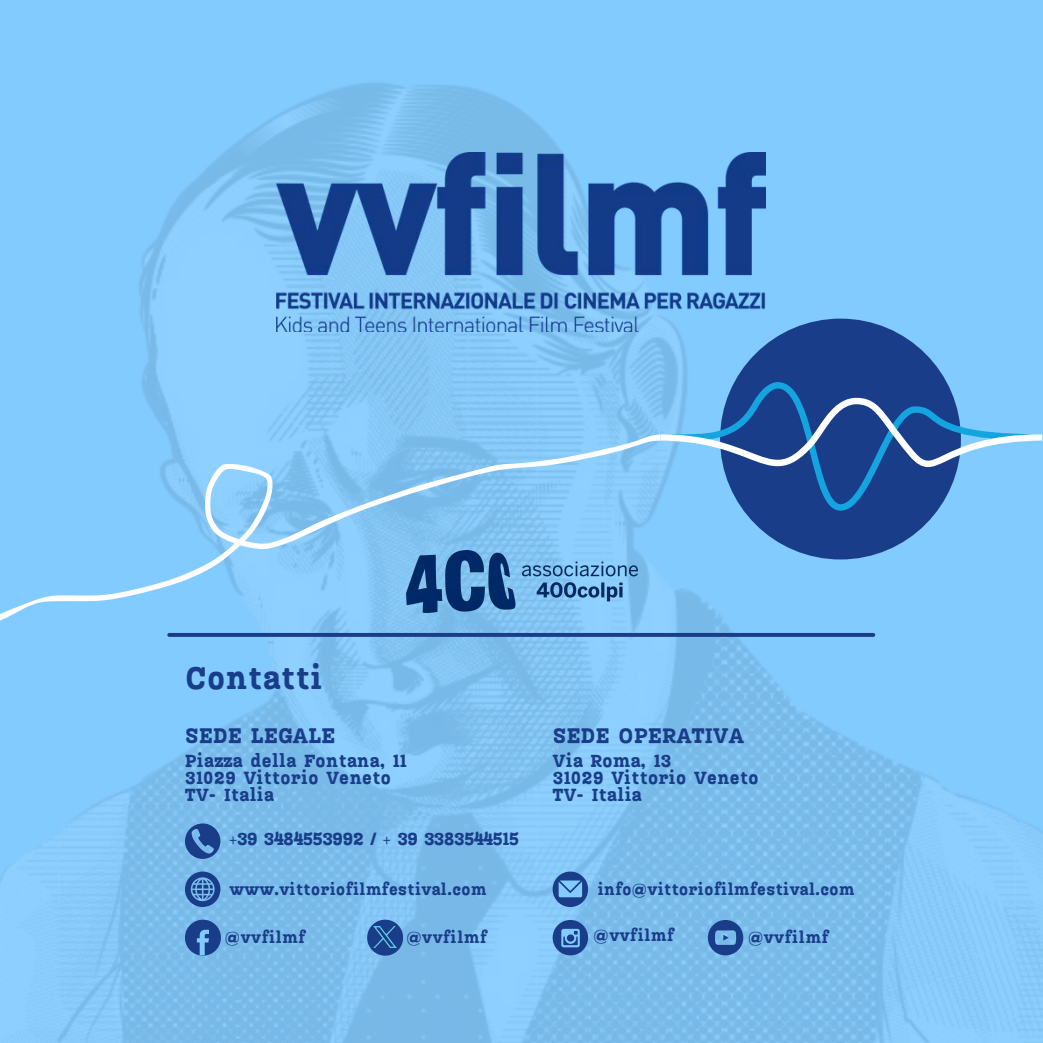
<style>
.page{position:relative;width:1043px;height:1043px;background:#fff}
.page>*{position:absolute;margin:0;border:0;box-sizing:border-box;transform-origin:0 0}
.t1{font:700 30.97px "Carollo Playscript";color:#193d89}
.t2{font:700 21px "Carollo Playscript";color:#193d89}
.t3{font:700 17.5px "Carollo Playscript";color:#193d89}
.t4{font:700 17.5px "Carollo Playscript";letter-spacing:-.05em;color:#193d89}
.t5{font:700 15.75px "Carollo Playscript";color:#193d89}
</style>
<div class="page">
<img style="left:0;top:0;width:1042px;height:1042px">
<svg style="left:0;top:434px;width:668px;height:187px;background:#89caf9"></svg>
<svg style="left:169px;top:632px;width:704px;height:4px;background:#325da3"></svg>
<img style="left:277px;top:153px;width:488px;height:178px">
<img style="left:406px;top:550px;width:231px;height:62px">
<svg style="left:552px;top:871px;width:36px;height:35px"></svg>
<div style="left:552px;top:919px;width:36px;height:36px;background:#193d89;border-radius:50%"></div>
<svg style="left:561px;top:928px;width:18px;height:19px"></svg>
<svg style="left:707px;top:919px;width:36px;height:36px"></svg>
<svg style="left:185px;top:919px;width:35px;height:36px"></svg>
<svg style="left:367px;top:919px;width:35px;height:35px"></svg>
<svg style="left:185px;top:823px;width:35px;height:35px"></svg>
<svg style="left:185px;top:871px;width:35px;height:35px"></svg>
<img style="left:373px;top:926px;width:23px;height:21px">
<div style="left:719px;top:318px;width:241px;height:241px;background:#193d89;border-radius:50%"></div>
<svg style="left:660px;top:382px;width:382px;height:128px"></svg>
<svg style="left:660px;top:397px;width:382px;height:77px"></svg>
<p class="t1" style="left:185px;top:657px;width:139px">Contatti</p>
<p class="t2" style="left:185px;top:721px;width:152px">SEDE LEGALE</p>
<p class="t3" style="left:185px;top:749px;width:223px">Piazza della Fontana, 11</p>
<p class="t3" style="left:185px;top:766px;width:208px">31029 Vittorio Veneto</p>
<p class="t3" style="left:185px;top:783px;width:91px">TV- Italia</p>
<p class="t4" style="left:229px;top:827px;width:292px">+39 3484553992 / + 39 3383544515</p>
<p class="t5" style="left:229px;top:878px;width:259px">www.vittoriofilmfestival.com</p>
<p class="t5" style="left:225px;top:926px;width:82px">@vvfilmf</p>
<p class="t5" style="left:406px;top:926px;width:82px">@vvfilmf</p>
<p class="t2" style="left:552px;top:721px;width:192px">SEDE OPERATIVA</p>
<h2 class="t3" style="left:552px;top:749px;width:120px">Via Roma, 13</h2>
<p class="t3" style="left:552px;top:766px;width:208px">31029 Vittorio Veneto</p>
<p class="t3" style="left:552px;top:783px;width:91px">TV- Italia</p>
<p class="t5" style="left:597px;top:878px;width:259px">info@vittoriofilmfestival.com</p>
<p class="t5" style="left:593px;top:924px;width:82px">@vvfilmf</p>
<h1 class="t5" style="left:747px;top:926px;width:82px">@vvfilmf</h1>
</div>
